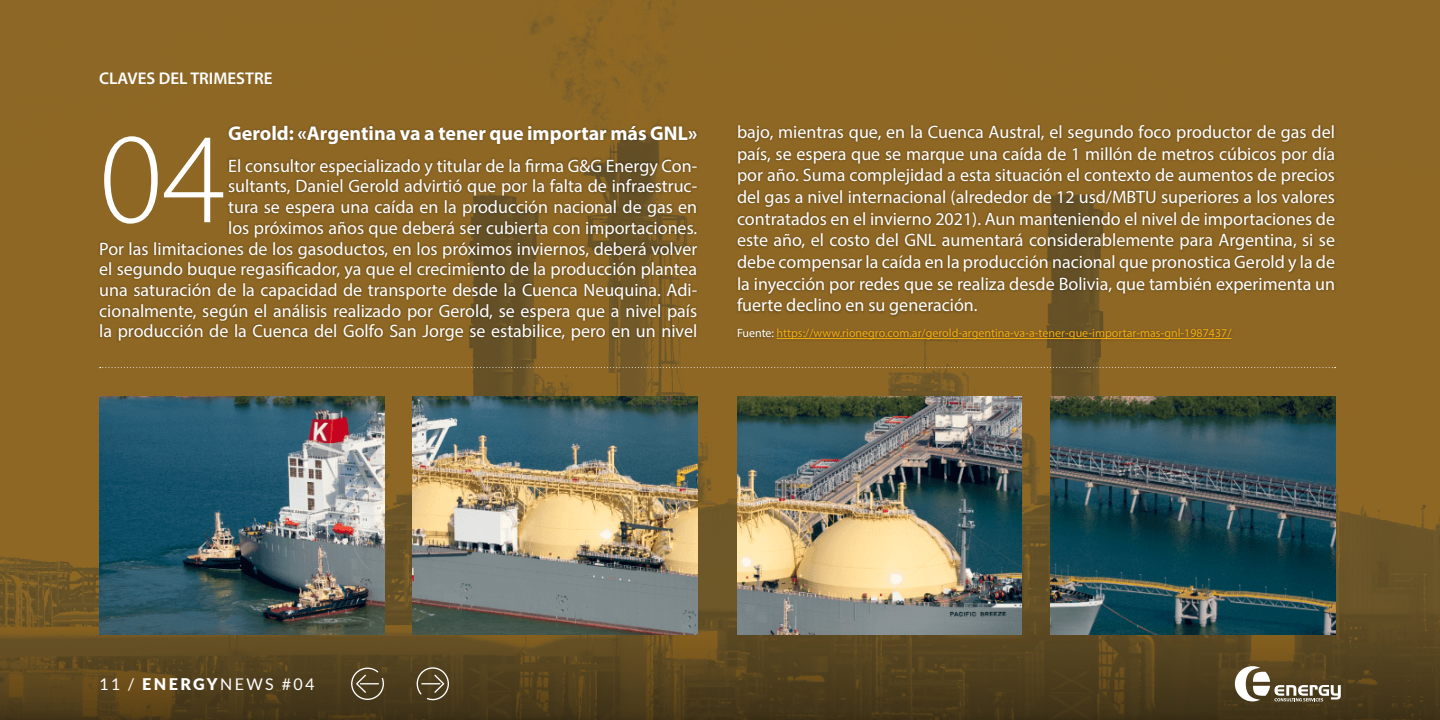
<style>
.page{position:relative;width:1440px;height:720px;background:#fff}
.page>*{position:absolute;margin:0;border:0;box-sizing:border-box;transform-origin:0 0}
.t1{font:300 130px "Myriad Pro";color:#fff}
.t2{font:700 20px "Myriad Pro";color:#fff}
.t3{font:18px/20.7px "Myriad Pro";color:#fff;text-align:right}
.t4{font:600 17px "Myriad Pro";color:#fff}
.t5{font:16.1px "Lato";letter-spacing:.15em;color:#fff}
.t6{font:12px "Myriad Pro";color:#f0ac15}
.s1{color:#fff}
.s2{font-weight:900}
</style>
<div class="page">
<img style="left:0;top:0;width:1440px;height:587px">
<svg style="left:100px;top:367px;width:1236px;height:1px"></svg>
<svg style="left:0;top:587px;width:1440px;height:133px;background:#56431e"></svg>
<div style="left:97px;top:123px;width:602px;height:220px;background:#000;opacity:.34"></div>
<div style="left:735px;top:123px;width:602px;height:219px;background:#000;opacity:.34"></div>
<hr style="left:777px;top:338px;width:454px;height:1px;background:#f0ac15">
<img style="left:99px;top:397px;width:285px;height:238px">
<img style="left:737px;top:397px;width:285px;height:238px">
<img style="left:413px;top:397px;width:284px;height:238px">
<img style="left:1050px;top:397px;width:285px;height:238px">
<svg style="left:351px;top:668px;width:33px;height:32px"></svg>
<svg style="left:417px;top:667px;width:32px;height:33px"></svg>
<svg style="left:1235px;top:666px;width:106px;height:35px"></svg>
<p class="t4" style="left:99px;top:67px;width:175px">CLAVES DEL TRIMESTRE</p>
<p class="t2" style="left:228px;top:120px;width:471px">Gerold: «Argentina va a tener que importar más GNL»</p>
<p class="t3" style="left:99px;top:155px;width:600px">El consultor especializado y titular de la firma G&amp;G Energy Con-<br>sultants, Daniel Gerold advirtió que por la falta de infraestruc-<br>tura se espera una caída en la producción nacional de gas en<br>los próximos años que deberá ser cubierta con importaciones.<br>Por las limitaciones de los gasoductos, en los próximos inviernos, deberá volver el segundo buque regasificador, ya que el crecimiento de la producción plantea una saturación de la capacidad de transporte desde la Cuenca Neuquina. Adi&shy;cionalmente, según el análisis realizado por Gerold, se espera que a nivel país la producción de la Cuenca del Golfo San Jorge se estabilice, pero en un nivel</p>
<h1 class="t1" style="left:99px;top:101px;width:128px">04</h1>
<p class="t3" style="left:737px;top:121px;width:600px;line-height:21.6px;text-align:justify">bajo, mientras que, en la Cuenca Austral, el segundo foco productor de gas del país, se espera que se marque una caída de 1 millón de metros cúbicos por día por año. Suma complejidad a esta situación el contexto de aumentos de precios del gas a nivel internacional (alrededor de 12 usd/MBTU superiores a los valores contratados en el invierno 2021). Aun manteniendo el nivel de importaciones de este año, el costo del GNL aumentará considerablemente para Argentina, si se debe compensar la caída en la producción nacional que pronostica Gerold y la de la inyección por redes que se realiza desde Bolivia, que también experimenta un fuerte declino en su generación.</p>
<p class="t6" style="left:737px;top:326px;width:496px"><span class="s1">Fuente:</span> https://www.rionegro.com.ar/gerold-argentina-va-a-tener-que-importar-mas-gnl-1987437/</p>
<p class="t5" style="left:99px;top:675px;width:217px">11 / <span class="s2">ENERGY</span>NEWS #04</p>
</div>
